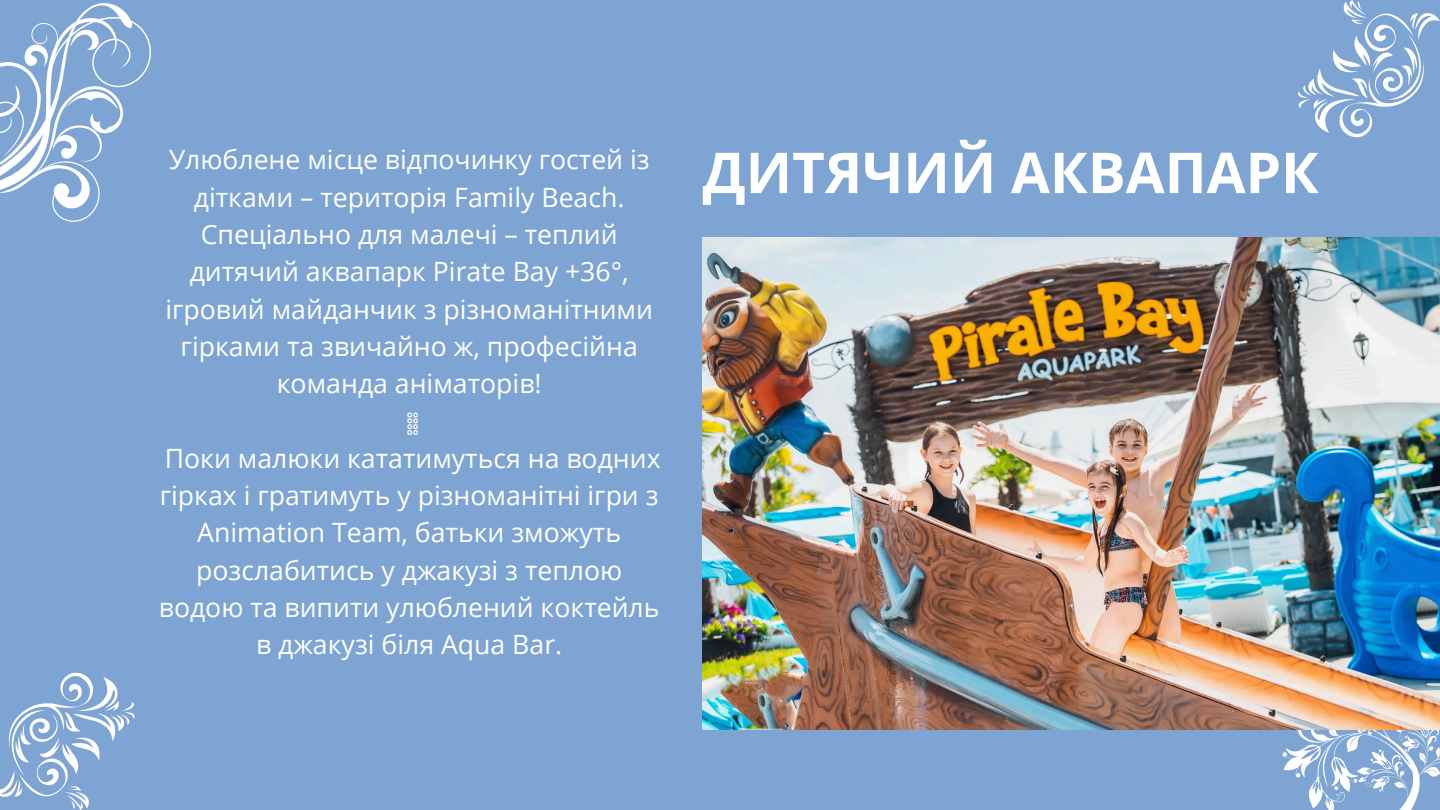
<style>
.page{position:relative;width:1440px;height:810px;background:#7da4d3}
.page>*{position:absolute;margin:0;border:0;box-sizing:border-box;transform-origin:0 0}
.t1{font:700 56.4px "Open Sans";color:#fff}
.t2{font:26.6px/37.3px "Open Sans";color:#fff;text-align:center}
.t3{font:26.6px "Free Mono";color:#fff}
</style>
<div class="page">
<svg style="left:1283px;top:729px;width:157px;height:81px"></svg>
<svg style="left:0;top:3px;width:151px;height:219px"></svg>
<svg style="left:1298px;top:0;width:142px;height:137px"></svg>
<svg style="left:0;top:673px;width:135px;height:137px"></svg>
<img style="left:703px;top:237px;width:737px;height:492px">
<p class="t2" style="left:169px;top:140px;width:482px">Улюблене місце відпочинку гостей із дітками – територія Family Beach.</p>
<p class="t2" style="left:165px;top:215px;width:489px">Спеціально для малечі – теплий дитячий аквапарк Pirate Bay +36°, ігровий майданчик з різноманітними гірками та звичайно ж, професійна команда аніматорів!</p>
<p class="t3" style="left:405px;top:409px;width:17px">⠀</p>
<p class="t2" style="left:159px;top:439px;width:503px">Поки малюки кататимуться на водних гірках і гратимуть у різноманітні ігри з Animation Team, батьки зможуть розслабитись у джакузі з теплою водою та випити улюблений коктейль в джакузі біля Aqua Bar.</p>
<p class="t1" style="left:703px;top:133px;width:618px">ДИТЯЧИЙ АКВАПАРК</p>
</div>
